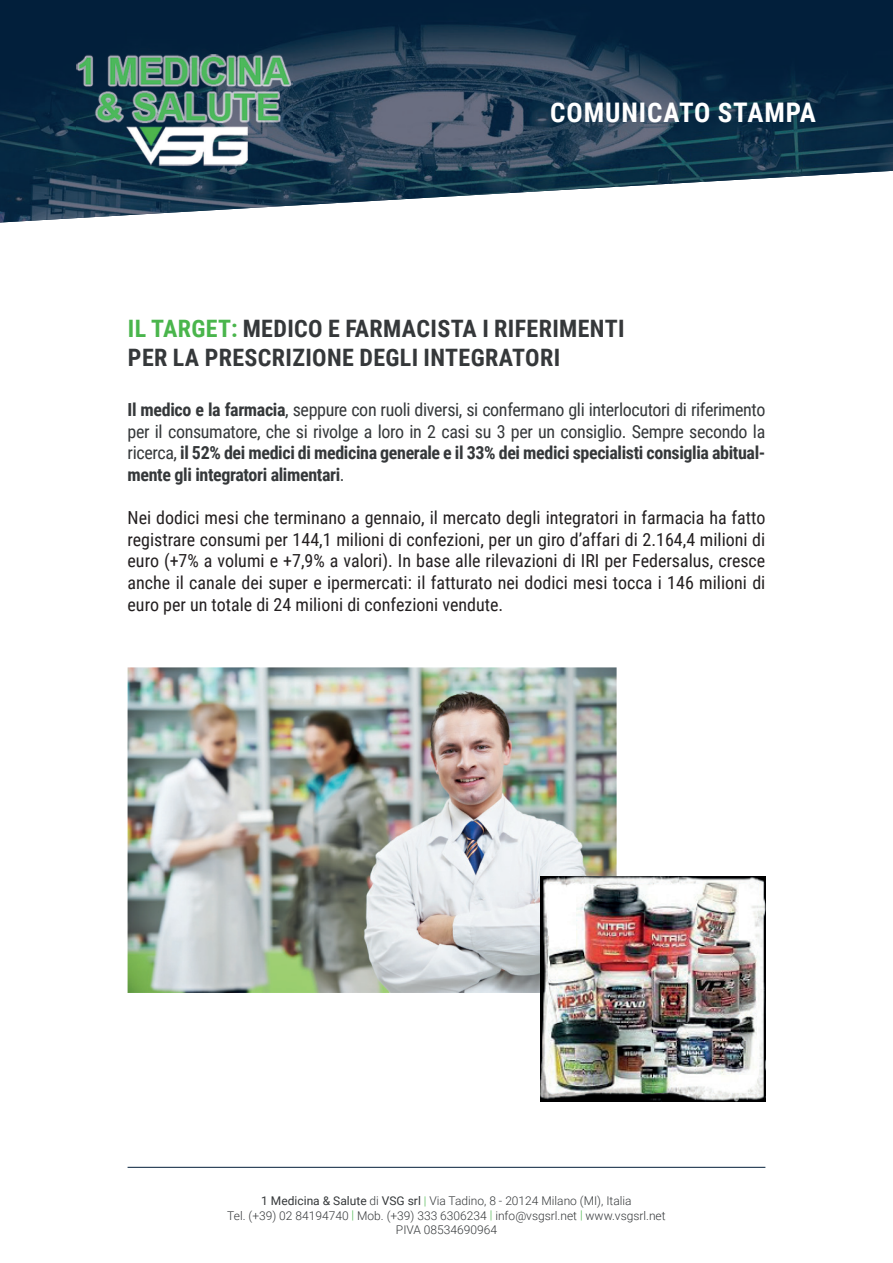
<style>
.page{position:relative;width:893px;height:1263px;background:#fff}
.page>*{position:absolute;margin:0;border:0;box-sizing:border-box;transform-origin:0 0}
.t1{font:700 27px "Roboto Condensed";letter-spacing:.035em;color:#fff}
.t2{font:700 24px/28.8px "Roboto Condensed";letter-spacing:.015em;color:#35383a}
.t3{font:18px/21.6px "Roboto Condensed";color:#231f20;text-align:justify}
.t4{font:18px/21.6px "Roboto Condensed";letter-spacing:-.02em;color:#35383a;text-align:justify}
.t5{font:300 12px/14.4px "Roboto";color:#35383a;text-align:center}
.s1{color:#4ab54c}
.s2{font-weight:700}
.s3{font-weight:400}
</style>
<div class="page">
<img style="left:0;top:0;width:893px;height:222px">
<img style="left:77px;top:54px;width:216px;height:113px">
<hr style="left:128px;top:1167px;width:637px;height:1px;background:#031f3a">
<img style="left:128px;top:667px;width:489px;height:326px">
<img style="left:540px;top:876px;width:225px;height:225px">
<h1 class="t1" style="left:550px;top:93px;width:267px">COMUNICATO STAMPA</h1>
<h2 class="t2" style="left:128px;top:313px;width:498px"><span class="s1">IL TARGET:</span> MEDICO E FARMACISTA I RIFERIMENTI<br>PER LA PRESCRIZIONE DEGLI INTEGRATORI</h2>
<p class="t4" style="left:128px;top:398px;width:639px"><span class="s2">Il medico e la farmacia</span>, seppure con ruoli diversi, si confermano gli interlocutori di riferimento per il consumatore, che si rivolge a loro in 2 casi su 3 per un consiglio. Sempre secondo la ricerca, <span class="s2">il 52% dei medici di medicina generale e il 33% dei medici specialisti consiglia abitual&shy;mente gli integratori alimentari</span>.</p>
<p class="t3" style="left:128px;top:506px;width:639px">Nei dodici mesi che terminano a gennaio, il mercato degli integratori in farmacia ha fatto registrare consumi per 144,1 milioni di confezioni, per un giro d’affari di 2.164,4 milioni di euro (+7% a volumi e +7,9% a valori). In base alle rilevazioni di IRI per Federsalus, cresce anche il canale dei super e ipermercati: il fatturato nei dodici mesi tocca i 146 milioni di euro per un totale di 24 milioni di confezioni vendute.</p>
<p class="t5" style="left:227px;top:1193px;width:440px"><span class="s3">1 Medicina &amp; Salute</span> di <span class="s3">VSG srl</span> <span class="s1">|</span> Via Tadino, 8 - 20124 Milano (MI), Italia<br>Tel. (+39) 02 84194740 <span class="s1">|</span> Mob. (+39) 333 6306234 <span class="s1">|</span> info@vsgsrl.net <span class="s1">|</span> www.vsgsrl.net<br>PIVA 08534690964</p>
</div>
